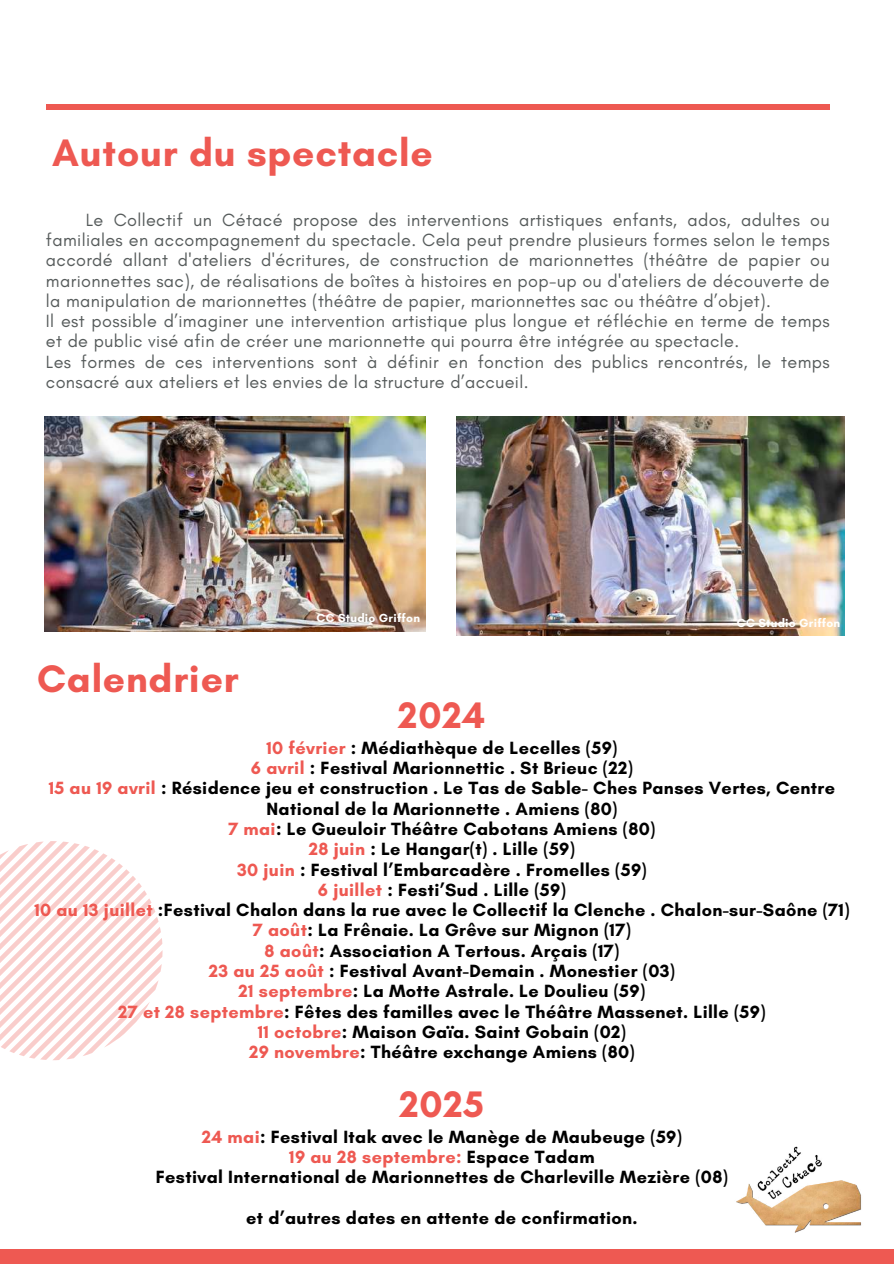
<style>
.page{position:relative;width:894px;height:1264px;background:#fff}
.page>*{position:absolute;margin:0;border:0;box-sizing:border-box;transform-origin:0 0}
.t1{font:700 39px "Glacial Indifference";letter-spacing:.02em;color:#ee5952}
.t2{font:700 37.5px "Glacial Indifference";letter-spacing:.02em;color:#ee5952}
.t3{font:700 18px/20.2px "Glacial Indifference";letter-spacing:.02em;color:#000;text-align:center}
.t4{font:18px/20.2px "Glacial Indifference";letter-spacing:.02em;color:#565b5b}
.t5{font:700 12px "Glacial Indifference";letter-spacing:.02em;color:#fffffe}
.s1{color:#ee5952}
</style>
<div class="page">
<div style="left:0;top:1248px;width:893px;height:15px;background:#ee5952"></div>
<div style="left:46px;top:104px;width:783px;height:6px;background:#ee5952"></div>
<img style="left:736px;top:1146px;width:125px;height:86px">
<img style="left:456px;top:417px;width:387px;height:218px">
<img style="left:44px;top:417px;width:381px;height:215px">
<svg style="left:0;top:841px;width:162px;height:219px"></svg>
<h1 class="t1" style="left:52px;top:129px;width:382px">Autour du spectacle</h1>
<p class="t4" style="left:46px;top:209px;width:785px;text-indent:40px">Le Collectif un Cétacé propose des interventions artistiques enfants, ados, adultes ou familiales en accompagnement du spectacle. Cela peut prendre plusieurs formes selon le temps accordé allant d'ateliers d'écritures, de construction de marionnettes (théâtre de papier ou marionnettes sac), de réalisations de boîtes à histoires en pop-up ou d'ateliers de découverte de la manipulation de marionnettes (théâtre de papier, marionnettes sac ou théâtre d’objet).<br>Il est possible d’imaginer une intervention artistique plus longue et réfléchie en terme de temps et de public visé afin de créer une marionnette qui pourra être intégrée au spectacle.<br>Les formes de ces interventions sont à définir en fonction des publics rencontrés, le temps consacré aux ateliers et les envies de la structure d’accueil.</p>
<h1 class="t1" style="left:37px;top:655px;width:203px">Calendrier</h1>
<p class="t5" style="left:316px;top:610px;width:105px">CC Studio Griffon</p>
<p class="t5" style="left:736px;top:615px;width:105px">CC Studio Griffon</p>
<h2 class="t2" style="left:398px;top:692px;width:88px">2024</h2>
<p class="t3" style="left:34px;top:737px;width:816px"><span class="s1">10 février</span> : Médiathèque de Lecelles (59)<br><span class="s1">6 avril</span> : Festival Marionnettic . St Brieuc (22)<br><span class="s1">15 au 19 avril</span> : Résidence jeu et construction . Le Tas de Sable- Ches Panses Vertes, Centre National de la Marionnette . Amiens (80)<br><span class="s1">7 mai</span>: Le Gueuloir Théâtre Cabotans Amiens (80)<br><span class="s1">28 juin</span> : Le Hangar(t) . Lille (59)<br><span class="s1">30 juin</span> : Festival l’Embarcadère . Fromelles (59)<br><span class="s1">6 juillet</span> : Festi’Sud . Lille (59)<br><span class="s1">10 au 13 juillet</span> :Festival Chalon dans la rue avec le Collectif la Clenche . Chalon-sur-Saône (71)<br><span class="s1">7 août</span>: La Frênaie. La Grêve sur Mignon (17)<br><span class="s1">8 août</span>: Association A Tertous. Arçais (17)<br><span class="s1">23 au 25 août</span> : Festival Avant-Demain . Monestier (03)<br><span class="s1">21 septembre</span>: La Motte Astrale. Le Doulieu (59)<br><span class="s1">27 et 28 septembre</span>: Fêtes des familles avec le Théâtre Massenet. Lille (59)<br><span class="s1">11 octobre</span>: Maison Gaïa. Saint Gobain (02)<br><span class="s1">29 novembre</span>: Théâtre exchange Amiens (80)</p>
<h2 class="t2" style="left:399px;top:1081px;width:86px">2025</h2>
<p class="t3" style="left:156px;top:1126px;width:573px"><span class="s1">24 mai</span>: Festival Itak avec le Manège de Maubeuge (59)<br><span class="s1">19 au 28 septembre:</span> Espace Tadam<br>Festival International de Marionnettes de Charleville Mezière (08)</p>
<p class="t3" style="left:246px;top:1207px;width:393px">et d’autres dates en attente de confirmation.</p>
</div>
